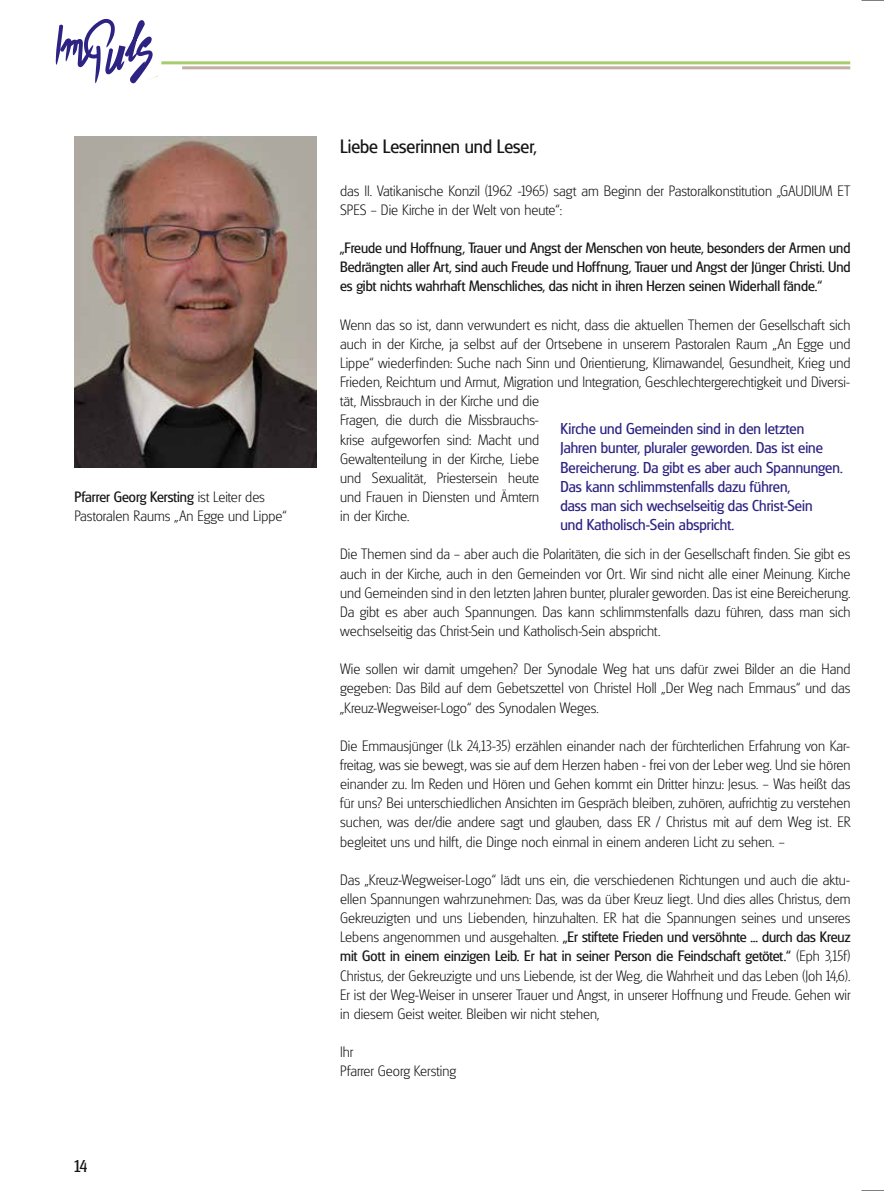
<style>
.page{position:relative;width:893px;height:1191px;background:#fff}
.page>*{position:absolute;margin:0;border:0;box-sizing:border-box;transform-origin:0 0}
.t1{font:20.25px "Glasgow Pro";color:#181716}
.t2{font:18px "Glasgow Pro";color:#181716}
.t3{font:16.5px/19.2px "Glasgow Pro";color:#2d2383}
.t4{font:300 15.75px/19.2px "Glasgow Pro";color:#181716}
.t5{font:15.75px/19.2px "Glasgow Pro";color:#181716;text-align:justify}
.s1{font-weight:400}
</style>
<div class="page">
<svg style="left:55px;top:18px;width:103px;height:66px"></svg>
<hr style="left:161px;top:61px;width:689px;height:3px;background:#a7cc6b">
<hr style="left:182px;top:66px;width:668px;height:3px;background:#c3aea7">
<img style="left:74px;top:136px;width:243px;height:332px">
<svg style="left:861px;top:0;width:23px;height:1px"></svg>
<svg style="left:861px;top:1190px;width:23px;height:1px"></svg>
<p class="t4" style="left:74px;top:487px;width:214px"><span class="s1">Pfarrer Georg Kersting</span> ist Leiter des<br>Pastoralen Raums „An Egge und Lippe“</p>
<p class="t2" style="left:74px;top:1155px;width:14px">14</p>
<p class="t1" style="left:340px;top:134px;width:198px">Liebe Leserinnen und Leser,</p>
<p class="t4" style="left:340px;top:181px;width:512px">das II. Vatikanische Konzil (1962 -1965) sagt am Beginn der Pastoralkonstitution „GAUDIUM ET<br>SPES – Die Kirche in der Welt von heute“:</p>
<p class="t5" style="left:340px;top:238px;width:512px">„Freude und Hoffnung, Trauer und Angst der Menschen von heute, besonders der Armen und Bedrängten aller Art, sind auch Freude und Hoffnung, Trauer und Angst der Jünger Christi. Und es gibt nichts wahrhaft Menschliches, das nicht in ihren Herzen seinen Widerhall fände.“</p>
<p class="t4" style="left:340px;top:315px;width:512px">Wenn das so ist, dann verwundert es nicht, dass die aktuellen Themen der Gesellschaft sich auch in der Kirche, ja selbst auf der Ortsebene in unserem Pastoralen Raum „An Egge und Lippe“ wiederfinden: Suche nach Sinn und Orientierung, Klimawandel, Gesundheit, Krieg und Frieden, Reichtum und Armut, Migration und Integration, Geschlechtergerechtigkeit und Diversi&shy;tät, Missbrauch in der Kirche und die<br>Fragen, die durch die Missbrauchs-<br>krise aufgeworfen sind: Macht und<br>Gewaltenteilung in der Kirche, Liebe<br>und Sexualität, Priestersein heute<br>und Frauen in Diensten und Ämtern<br>in der Kirche.</p>
<p class="t4" style="left:340px;top:544px;width:512px;text-align:justify">Die Themen sind da – aber auch die Polaritäten, die sich in der Gesellschaft finden. Sie gibt es auch in der Kirche, auch in den Gemeinden vor Ort. Wir sind nicht alle einer Meinung. Kirche und Gemeinden sind in den letzten Jahren bunter, pluraler geworden. Das ist eine Bereicherung.<br>Da gibt es aber auch Spannungen. Das kann schlimmstenfalls dazu führen, dass man sich wechselseitig das Christ-Sein und Katholisch-Sein abspricht.</p>
<p class="t4" style="left:340px;top:659px;width:512px;text-align:justify">Wie sollen wir damit umgehen? Der Synodale Weg hat uns dafür zwei Bilder an die Hand gegeben: Das Bild auf dem Gebetszettel von Christel Holl „Der Weg nach Emmaus“ und das „Kreuz-Wegweiser-Logo“ des Synodalen Weges.</p>
<p class="t4" style="left:340px;top:736px;width:512px;text-align:justify">Die Emmausjünger (Lk 24,13-35) erzählen einander nach der fürchterlichen Erfahrung von Kar&shy;freitag, was sie bewegt, was sie auf dem Herzen haben - frei von der Leber weg. Und sie hören einander zu. Im Reden und Hören und Gehen kommt ein Dritter hinzu: Jesus. – Was heißt das für uns? Bei unterschiedlichen Ansichten im Gespräch bleiben, zuhören, aufrichtig zu verstehen suchen, was der/die andere sagt und glauben, dass ER / Christus mit auf dem Weg ist. ER begleitet uns und hilft, die Dinge noch einmal in einem anderen Licht zu sehen. –</p>
<p class="t4" style="left:340px;top:870px;width:512px;text-align:justify">Das „Kreuz-Wegweiser-Logo“ lädt uns ein, die verschiedenen Richtungen und auch die aktu&shy;ellen Spannungen wahrzunehmen: Das, was da über Kreuz liegt. Und dies alles Christus, dem Gekreuzigten und uns Liebenden, hinzuhalten. ER hat die Spannungen seines und unseres Lebens angenommen und ausgehalten. <span class="s1">„Er stiftete Frieden und versöhnte … durch das Kreuz mit Gott in einem einzigen Leib. Er hat in seiner Person die Feindschaft getötet.“</span> (Eph 3,15f)<br>Christus, der Gekreuzigte und uns Liebende, ist der Weg, die Wahrheit und das Leben (Joh 14,6).<br>Er ist der Weg-Weiser in unserer Trauer und Angst, in unserer Hoffnung und Freude. Gehen wir in diesem Geist weiter. Bleiben wir nicht stehen,</p>
<p class="t4" style="left:340px;top:1042px;width:117px">Ihr<br>Pfarrer Georg Kersting</p>
<p class="t3" style="left:560px;top:419px;width:284px">Kirche und Gemeinden sind in den letzten Jahren bunter, pluraler geworden. Das ist eine Bereicherung. Da gibt es aber auch Spannungen.<br>Das kann schlimmstenfalls dazu führen,<br>dass man sich wechselseitig das Christ-Sein<br>und Katholisch-Sein abspricht.</p>
</div>
